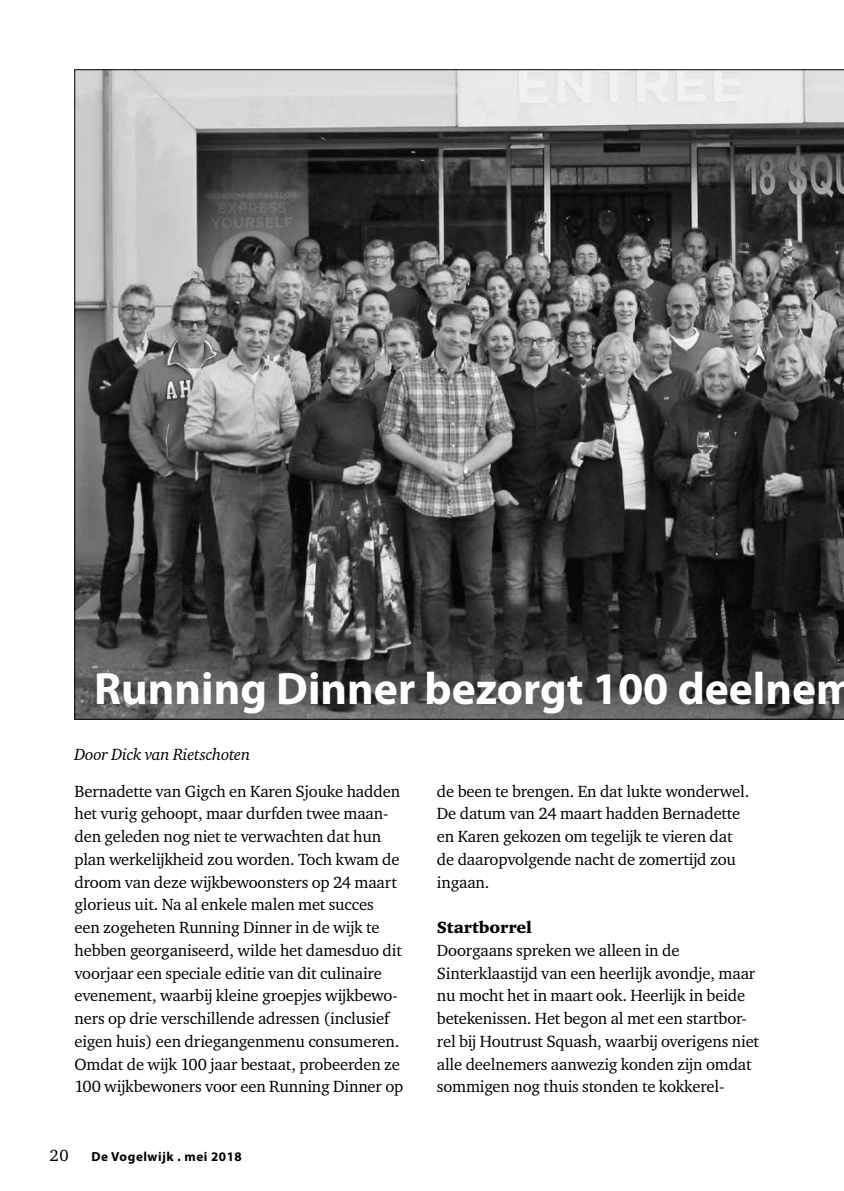
<style>
.page{position:relative;width:844px;height:1191px;background:#fff}
.page>*{position:absolute;margin:0;border:0;box-sizing:border-box;transform-origin:0 0}
.t1{font:700 45.5px "Myriad Pro";color:#fff}
.t2{font:16.62px/22.8px "Charter ITC";letter-spacing:-.01em;color:#000}
.t3{font:italic 16.62px "Charter ITC";letter-spacing:-.01em;color:#000}
.t4{font:16.62px "Charter ITC Blac";letter-spacing:-.01em;color:#000}
.t5{font:700 13.12px "Myriad Pro";letter-spacing:.04em;color:#000}
</style>
<div class="page">
<svg style="left:74px;top:69px;width:769px;height:650px;background:#5f5f5f"></svg>
<h1 class="t1" style="left:94px;top:659px;width:762px">Running Dinner bezorgt 100 deelnem</h1>
<p class="t3" style="left:74px;top:744px;width:177px">Door Dick van Rietschoten</p>
<p class="t2" style="left:74px;top:779px;width:330px">Bernadette van Gigch en Karen Sjouke hadden het vurig gehoopt, maar durfden twee maan&shy;den geleden nog niet te verwachten dat hun plan werkelijkheid zou worden. Toch kwam de droom van deze wijkbewoonsters op 24 maart glorieus uit. Na al enkele malen met succes een zogeheten Running Dinner in de wijk te hebben georganiseerd, wilde het damesduo dit voorjaar een speciale editie van dit culinaire evenement, waarbij kleine groepjes wijkbewo&shy;ners op drie verschillende adressen (inclusief eigen huis) een driegangenmenu consumeren.<br>Omdat de wijk 100 jaar bestaat, probeerden ze 100 wijkbewoners voor een Running Dinner op</p>
<p class="t2" style="left:437px;top:779px;width:314px">de been te brengen. En dat lukte wonderwel.<br>De datum van 24 maart hadden Bernadette en Karen gekozen om tegelijk te vieren dat de daaropvolgende nacht de zomertijd zou ingaan.</p>
<p class="t4" style="left:437px;top:917px;width:96px">Startborrel</p>
<p class="t2" style="left:437px;top:938px;width:323px">Doorgaans spreken we alleen in de Sinterklaastijd van een heerlijk avondje, maar nu mocht het in maart ook. Heerlijk in beide betekenissen. Het begon al met een startbor&shy;rel bij Houtrust Squash, waarbij overigens niet alle deelnemers aanwezig konden zijn omdat sommigen nog thuis stonden te kokkerel-</p>
<p class="t2" style="left:50px;top:1143px;width:21px">20</p>
<p class="t5" style="left:91px;top:1147px;width:152px">De Vogelwijk . mei 2018</p>
</div>
